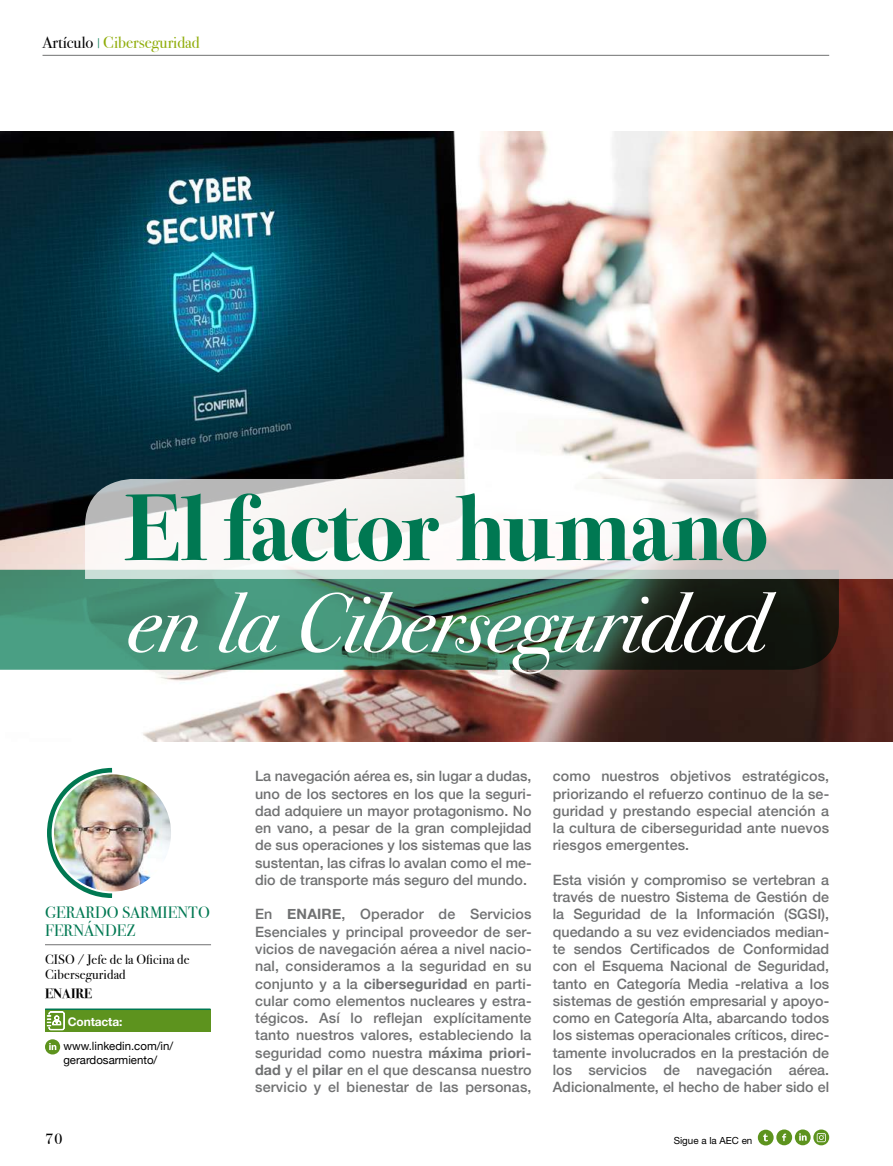
<style>
.page{position:relative;width:893px;height:1166px;background:#fff}
.page>*{position:absolute;margin:0;border:0;box-sizing:border-box;transform-origin:0 0}
.t1{font:700 94.5px "Bodoni Svty Two ITCTT";letter-spacing:-.015em;color:#007852}
.t2{font:italic 84px "Bodoni Svty Two ITCTT";letter-spacing:-.01em;color:#fff}
.t3{font:16.5px/18px "Bodoni Svty Two ITCTT";letter-spacing:.005em;color:#007852}
.t4{font:16.5px "Bodoni Svty Two ITCTT";color:#8fac08}
.t5{font:15px "Bodoni Svty Two ITCTT";color:#000}
.t6{font:500 14.25px/17.2px "Helvetica Neue";color:#707172;text-align:justify}
.t7{font:13.5px/15px "Bodoni Svty Two ITCTT";letter-spacing:.01em;color:#000}
.t8{font:700 13.5px "Bodoni Svty Two ITCTT";color:#000}
.t9{font:700 12px "Helvetica Neue LT Std";letter-spacing:-.01em;color:#fff}
.t10{font:11.4px/13.5px "Helvetica Neue";color:#000}
.t11{font:9.75px "Helvetica Neue LT Std";color:#000}
.s1{color:#000}
.s2{font-family:"Helvetica Neue LT Std";font-weight:300;font-stretch:condensed;font-size:13.5px;color:#007852}
.s3{font-weight:700}
</style>
<div class="page">
<img style="left:0;top:132px;width:893px;height:609px">
<hr style="left:43px;top:55px;width:786px;height:1px;background:#707172">
<svg style="left:758px;top:1129px;width:71px;height:16px"></svg>
<img style="left:54px;top:774px;width:117px;height:117px;border-radius:58px">
<img style="left:47px;top:767px;width:70px;height:131px">
<hr style="left:45px;top:944px;width:166px;height:1px;background:#707172">
<div style="left:45px;top:1009px;width:165px;height:22px;background:#5d931e"></div>
<svg style="left:47px;top:1011px;width:18px;height:18px"></svg>
<hr style="left:45px;top:1008px;width:166px;height:1px;background:#007852">
<svg style="left:45px;top:1039px;width:15px;height:15px"></svg>
<svg style="left:0;top:569px;width:839px;height:100px;background:#376d57"></svg>
<svg style="left:85px;top:479px;width:808px;height:100px;fill:#f7f3f2"></svg>
<p class="t4" style="left:43px;top:29px;width:159px"><span class="s1">Artículo</span> <span class="s2">|</span> Ciberseguridad</p>
<h1 class="t1" style="left:124px;top:450px;width:646px">El factor humano</h1>
<h2 class="t2" style="left:127px;top:549px;width:640px">en la Ciberseguridad</h2>
<p class="t3" style="left:45px;top:901px;width:166px">GERARDO SARMIENTO<br>FERNÁNDEZ</p>
<p class="t7" style="left:45px;top:949px;width:146px">CISO / Jefe de la Oficina de<br>Ciberseguridad</p>
<p class="t8" style="left:45px;top:981px;width:49px">ENAIRE</p>
<p class="t9" style="left:68px;top:1013px;width:56px">Contacta:</p>
<p class="t10" style="left:63px;top:1039px;width:111px">www.linkedin.com/in/ gerardosarmiento/</p>
<p class="t6" style="left:255px;top:766px;width:278px">La navegación aérea es, sin lugar a dudas, uno de los sectores en los que la seguri&shy;dad adquiere un mayor protagonismo. No en vano, a pesar de la gran complejidad de sus operaciones y los sistemas que las sustentan, las cifras lo avalan como el me&shy;dio de transporte más seguro del mundo.</p>
<p class="t6" style="left:255px;top:904px;width:278px">En <span class="s3">ENAIRE</span>, Operador de Servicios Esenciales y principal proveedor de ser&shy;vicios de navegación aérea a nivel nacio&shy;nal, consideramos a la seguridad en su conjunto y a la <span class="s3">ciberseguridad</span> en parti&shy;cular como elementos nucleares y estra&shy;tégicos. Así lo reflejan explícitamente tanto nuestros valores, estableciendo la seguridad como nuestra <span class="s3">máxima priori&shy;dad</span> y el <span class="s3">pilar</span> en el que descansa nuestro servicio y el bienestar de las personas,</p>
<p class="t6" style="left:553px;top:766px;width:278px">como nuestros objetivos estratégicos, priorizando el refuerzo continuo de la se&shy;guridad y prestando especial atención a la cultura de ciberseguridad ante nuevos riesgos emergentes.</p>
<p class="t6" style="left:553px;top:869px;width:278px">Esta visión y compromiso se vertebran a través de nuestro Sistema de Gestión de la Seguridad de la Información (SGSI), quedando a su vez evidenciados median&shy;te sendos Certificados de Conformidad con el Esquema Nacional de Seguridad, tanto en Categoría Media -relativa a los sistemas de gestión empresarial y apoyo&shy;como en Categoría Alta, abarcando todos los sistemas operacionales críticos, direc&shy;tamente involucrados en la prestación de los servicios de navegación aérea.<br>Adicionalmente, el hecho de haber sido el</p>
<p class="t5" style="left:45px;top:1126px;width:19px">70</p>
<p class="t11" style="left:674px;top:1134px;width:80px">Sigue a la AEC en</p>
</div>
